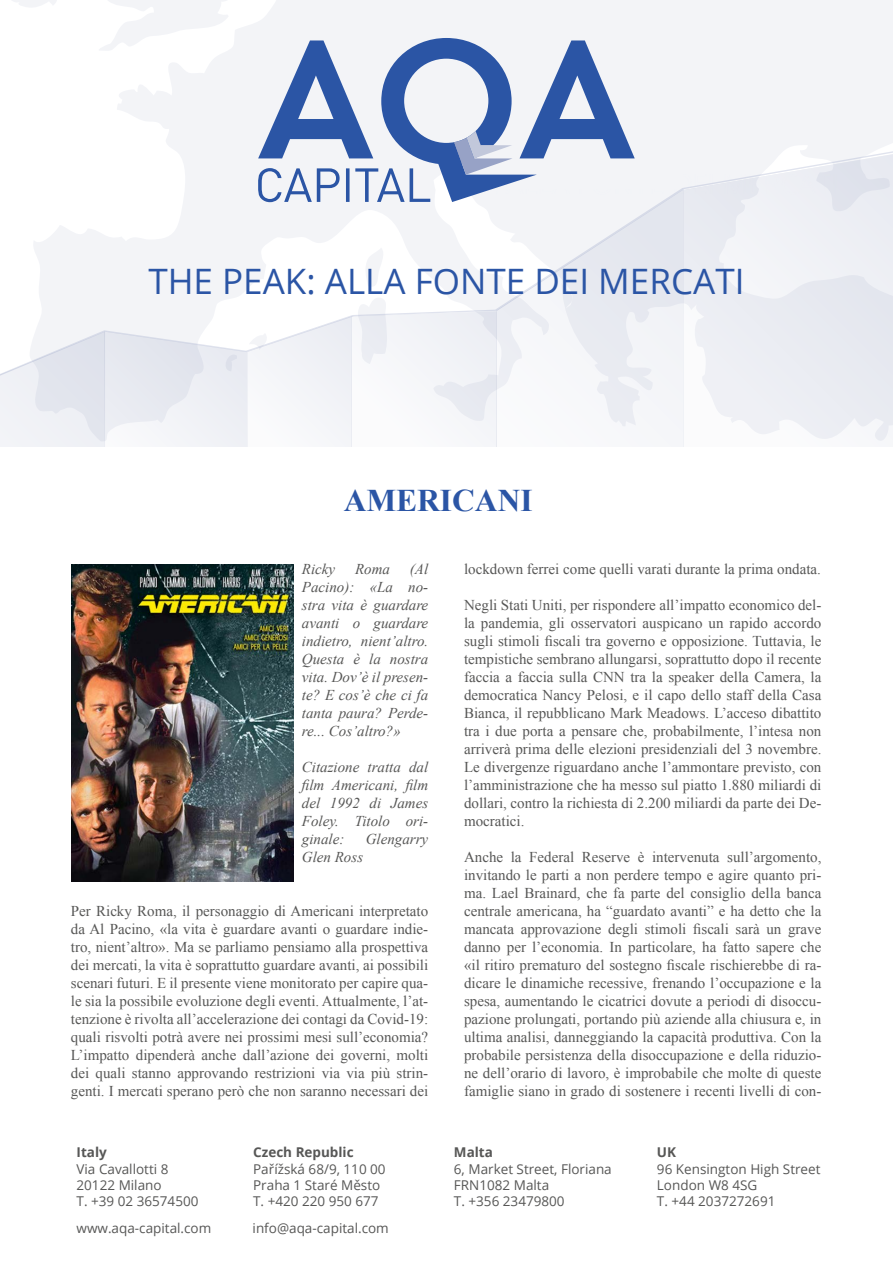
<style>
.page{position:relative;width:893px;height:1263px;background:#fff}
.page>*{position:absolute;margin:0;border:0;box-sizing:border-box;transform-origin:0 0}
.t1{font:34.95px "Open Sans";color:#2b55a5}
.t2{font:700 31.5px "Times New Roman";color:#2b55a5}
.t3{font:15px/18px "Times New Roman";color:#575756;text-align:justify}
.t4{font:italic 15px/18px "Times New Roman";color:#575756;text-align:justify}
.t5{font:13.5px/16.2px "Open Sans";color:#575756}
.t6{font:700 13.5px "Open Sans";color:#575756}
</style>
<div class="page">
<img style="left:72px;top:564px;width:222px;height:317px">
<svg style="left:12px;top:0;width:881px;height:147px;fill:#f3f4f7"></svg>
<div style="left:0;top:419px;width:497px;height:27px;background:#f5f6f9"></div>
<svg style="left:611px;top:419px;width:72px;height:13px"></svg>
<svg style="left:683px;top:419px;width:210px;height:27px"></svg>
<svg style="left:0;top:147px;width:893px;height:272px;fill:#f3f4f7"></svg>
<svg style="left:258px;top:38px;width:377px;height:164px"></svg>
<h1 class="t1" style="left:148px;top:258px;width:597px">THE PEAK: ALLA FONTE DEI MERCATI</h1>
<h2 class="t2" style="left:344px;top:479px;width:190px">AMERICANI</h2>
<p class="t4" style="left:302px;top:559px;width:128px;text-indent:108px">(Al Pacino): «La no&shy;stra vita è guardare avanti o guardare indietro, nient’altro.<br>Questa è la nostra vita. Dov’è il presen&shy;te? E cos’è che ci fa tanta paura? Perde&shy;re... Cos’altro?»</p>
<p class="t4" style="left:302px;top:757px;width:128px">Citazione tratta dal film Americani, film del 1992 di James Foley. Titolo ori&shy;ginale:</p>
<p class="t4" style="left:302px;top:559px;width:35px">Ricky</p>
<p class="t4" style="left:355px;top:559px;width:36px">Roma</p>
<p class="t4" style="left:366px;top:829px;width:64px">Glengarry</p>
<p class="t4" style="left:302px;top:847px;width:63px">Glen Ross</p>
<p class="t3" style="left:71px;top:902px;width:359px">Per Ricky Roma, il personaggio di Americani interpretato da Al Pacino, «la vita è guardare avanti o guardare indie&shy;tro, nient’altro». Ma se parliamo pensiamo alla prospettiva dei mercati, la vita è soprattutto guardare avanti, ai possibili scenari futuri. E il presente viene monitorato per capire qua&shy;le sia la possibile evoluzione degli eventi. Attualmente, l’at&shy;tenzione è rivolta all’accelerazione dei contagi da Covid-19: quali risvolti potrà avere nei prossimi mesi sull’economia?<br>L’impatto dipenderà anche dall’azione dei governi, molti dei quali stanno approvando restrizioni via via più strin&shy;genti. I mercati sperano però che non saranno necessari dei</p>
<p class="t6" style="left:77px;top:1143px;width:32px">Italy</p>
<p class="t5" style="left:77px;top:1160px;width:123px">Via Cavallotti 8<br>20122 Milano<br>T. +39 02 36574500</p>
<p class="t6" style="left:253px;top:1143px;width:102px">Czech Republic</p>
<p class="t5" style="left:253px;top:1160px;width:134px">Pařížská 68/9, 110 00<br>Praha 1 Staré Město<br>T. +420 220 950 677</p>
<p class="t5" style="left:77px;top:1219px;width:136px">www.aqa-capital.com</p>
<p class="t5" style="left:253px;top:1219px;width:138px">info@aqa-capital.com</p>
<p class="t3" style="left:464px;top:560px;width:358px">lockdown ferrei come quelli varati durante la prima ondata.</p>
<p class="t3" style="left:464px;top:596px;width:359px">Negli Stati Uniti, per rispondere all’impatto economico del&shy;la pandemia, gli osservatori auspicano un rapido accordo sugli stimoli fiscali tra governo e opposizione. Tuttavia, le tempistiche sembrano allungarsi, soprattutto dopo il recente faccia a faccia sulla CNN tra la speaker della Camera, la democratica Nancy Pelosi, e il capo dello staff della Casa Bianca, il repubblicano Mark Meadows. L’acceso dibattito tra i due porta a pensare che, probabilmente, l’intesa non arriverà prima delle elezioni presidenziali del 3 novembre.<br>Le divergenze riguardano anche l’ammontare previsto, con l’amministrazione che ha messo sul piatto 1.880 miliardi di dollari, contro la richiesta di 2.200 miliardi da parte dei De&shy;mocratici.</p>
<p class="t3" style="left:464px;top:848px;width:359px">Anche la Federal Reserve è intervenuta sull’argomento, invitando le parti a non perdere tempo e agire quanto pri&shy;ma. Lael Brainard, che fa parte del consiglio della banca centrale americana, ha “guardato avanti” e ha detto che la mancata approvazione degli stimoli fiscali sarà un grave danno per l’economia. In particolare, ha fatto sapere che «il ritiro prematuro del sostegno fiscale rischierebbe di ra&shy;dicare le dinamiche recessive, frenando l’occupazione e la spesa, aumentando le cicatrici dovute a periodi di disoccu&shy;pazione prolungati, portando più aziende alla chiusura e, in ultima analisi, danneggiando la capacità produttiva. Con la probabile persistenza della disoccupazione e della riduzio&shy;ne dell’orario di lavoro, è improbabile che molte di queste famiglie siano in grado di sostenere i recenti livelli di con-</p>
<p class="t6" style="left:454px;top:1143px;width:41px">Malta</p>
<p class="t5" style="left:454px;top:1160px;width:159px">6, Market Street, Floriana<br>FRN1082 Malta<br>T. +356 23479800</p>
<p class="t6" style="left:657px;top:1143px;width:21px">UK</p>
<p class="t5" style="left:657px;top:1160px;width:165px">96 Kensington High Street<br>London W8 4SG<br>T. +44 2037272691</p>
</div>
